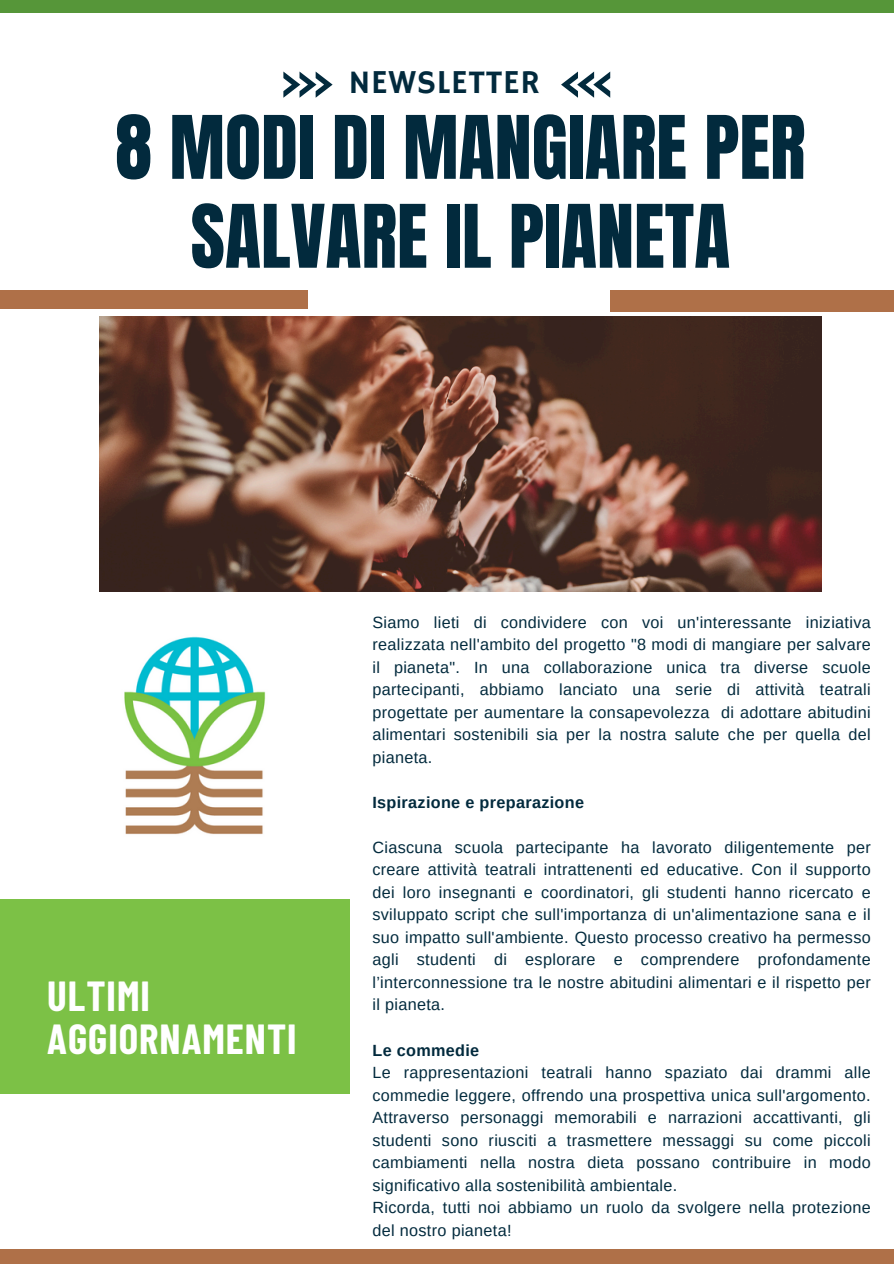
<style>
.page{position:relative;width:894px;height:1264px;background:#fff}
.page>*{position:absolute;margin:0;border:0;box-sizing:border-box;transform-origin:0 0}
.t1{font:74.4px/88.8px "Anton";color:#022a3d;text-align:center}
.t2{font:700 41.1px/42.8px "Barlow Condensed";letter-spacing:.025em;color:#fff}
.t3{font:33.3px "Hammersmith One";letter-spacing:.02em;color:#022a3d}
.t4{font:16.2px/22.5px "Arimo";letter-spacing:.02em;color:#022a3d;text-align:justify}
.t5{font:700 16.2px "Arimo";letter-spacing:.02em;color:#022a3d}
</style>
<div class="page">
<div style="left:0;top:899px;width:349px;height:194px;background:#7cc146"></div>
<img style="left:99px;top:317px;width:722px;height:274px">
<div style="left:0;top:290px;width:308px;height:19px;background:#af7048"></div>
<div style="left:610px;top:290px;width:283px;height:21px;background:#af7048"></div>
<svg style="left:283px;top:72px;width:49px;height:25px"></svg>
<svg style="left:561px;top:72px;width:49px;height:25px"></svg>
<div style="left:0;top:0;width:893px;height:12px;background:#569639"></div>
<div style="left:0;top:1249px;width:893px;height:14px;background:#af7048"></div>
<img style="left:124px;top:636px;width:142px;height:199px">
<p class="t3" style="left:348px;top:63px;width:193px">NEWSLETTER</p>
<p class="t1" style="left:115px;top:104px;width:691px">8 MODI DI MANGIARE PER<br>SALVARE IL PIANETA</p>
<p class="t2" style="left:47px;top:973px;width:251px">ULTIMI<br>AGGIORNAMENTI</p>
<h1 class="t4" style="left:372px;top:611px;width:499px">Siamo lieti di condividere con voi un'interessante iniziativa realizzata nell'ambito del progetto "8 modi di mangiare per salvare il pianeta". In una collaborazione unica tra diverse scuole partecipanti, abbiamo lanciato una serie di attività teatrali progettate per aumentare la consapevolezza di adottare abitudini alimentari sostenibili sia per la nostra salute che per quella del pianeta.</h1>
<p class="t5" style="left:372px;top:793px;width:213px">Ispirazione e preparazione</p>
<p class="t4" style="left:372px;top:836px;width:499px">Ciascuna scuola partecipante ha lavorato diligentemente per creare attività teatrali intrattenenti ed educative. Con il supporto dei loro insegnanti e coordinatori, gli studenti hanno ricercato e sviluppato script che sull'importanza di un'alimentazione sana e il suo impatto sull'ambiente. Questo processo creativo ha permesso agli studenti di esplorare e comprendere profondamente l’interconnessione tra le nostre abitudini alimentari e il rispetto per il pianeta.</p>
<h4 class="t5" style="left:372px;top:1040px;width:108px">Le commedie</h4>
<p class="t4" style="left:372px;top:1061px;width:499px">Le rappresentazioni teatrali hanno spaziato dai drammi alle commedie leggere, offrendo una prospettiva unica sull'argomento.<br>Attraverso personaggi memorabili e narrazioni accattivanti, gli studenti sono riusciti a trasmettere messaggi su come piccoli cambiamenti nella nostra dieta possano contribuire in modo significativo alla sostenibilità ambientale.</p>
<p class="t4" style="left:372px;top:1196px;width:499px">Ricorda, tutti noi abbiamo un ruolo da svolgere nella protezione del nostro pianeta!</p>
</div>
